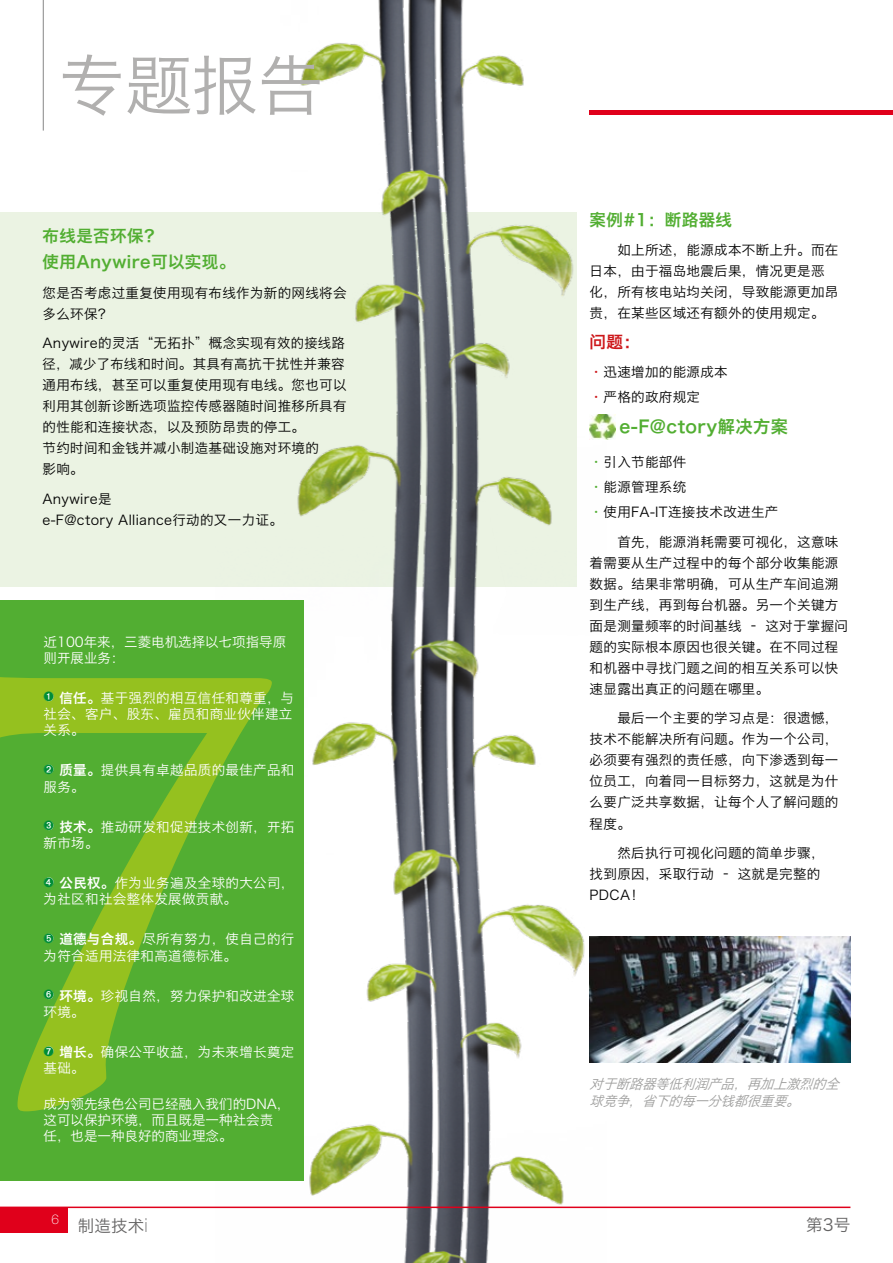
<style>
.page{position:relative;width:893px;height:1263px;background:#fff}
.page>*{position:absolute;margin:0;border:0;box-sizing:border-box;transform-origin:0 0}
.t1{font:66px "Hiragino Sans GB W3";color:#b1b0af}
.t2{font:17.25px "Hiragino Sans GB W6";letter-spacing:.025em;color:#52ae32}
.t3{font:16.5px/26.5px "Hiragino Sans GB W6";letter-spacing:.025em;color:#52ae32}
.t4{font:16.5px "Hiragino Sans GB W3";letter-spacing:.01em;color:#646363}
.t5{font:16.5px "Hiragino Sans GB W6";color:#cd171a}
.t6{font:13.5px/21px "Hiragino Sans GB W3";letter-spacing:.025em;color:#000}
.t7{font:13.5px/16.2px "Hiragino Sans GB W3";letter-spacing:.025em;color:#fff}
.t8{font:13.5px/16.2px "Hiragino Sans GB W3";color:#fff}
.t9{font:italic 13.5px/16.2px "Hiragino Sans GB W3";color:#9d9d9c}
.t10{font:100 13.5px "Helvetica Neue LTW1 G";color:#fff}
.s1{color:#008d36}
.s2{font-family:"Hiragino Sans GB W6"}
.s3{color:#cd171a}
.s4{color:#52ae32}
.s5{font-family:"Helvetica Neue LTW1 G";font-weight:100;font-size:19.35px}
</style>
<div class="page">
<div style="left:0;top:213px;width:577px;height:374px;background:#ebf3e3"></div>
<img style="left:216px;top:0;width:390px;height:1263px">
<img style="left:590px;top:936px;width:260px;height:126px">
<img style="left:590px;top:415px;width:25px;height:25px">
<div style="left:0;top:600px;width:303px;height:581px;background:#52ae32"></div>
<svg style="left:0;top:677px;width:272px;height:434px"></svg>
<div style="left:44px;top:692px;width:10px;height:9px;background:#fff;border-radius:50%"></div>
<div style="left:44px;top:765px;width:10px;height:9px;background:#fff;border-radius:50%"></div>
<div style="left:44px;top:821px;width:10px;height:9px;background:#fff;border-radius:50%"></div>
<div style="left:44px;top:877px;width:10px;height:9px;background:#fff;border-radius:50%"></div>
<div style="left:44px;top:934px;width:10px;height:9px;background:#fff;border-radius:50%"></div>
<div style="left:44px;top:990px;width:10px;height:9px;background:#fff;border-radius:50%"></div>
<div style="left:44px;top:1046px;width:10px;height:9px;background:#fff;border-radius:50%"></div>
<div style="left:0;top:1207px;width:68px;height:25px;background:#e0001b"></div>
<hr style="left:43px;top:0;width:1px;height:131px;background:#878787">
<hr style="left:0;top:1206px;width:850px;height:2px;background:#e0001b">
<hr style="left:590px;top:110px;width:303px;height:4px;background:#e0001b">
<h1 class="t1" style="left:60px;top:44px;width:265px">专题报告</h1>
<p class="t3" style="left:43px;top:221px;width:194px">布线是否环保？<br>使用Anywire可以实现。</p>
<p class="t6" style="left:43px;top:282px;width:306px">您是否考虑过重复使用现有布线作为新的网线将会多么环保？</p>
<p class="t6" style="left:43px;top:332px;width:306px">Anywire的灵活“无拓扑”概念实现有效的接线路径，减少了布线和时间。其具有高抗干扰性并兼容通用布线，甚至可以重复使用现有电线。您也可以利用其创新诊断选项监控传感器随时间推移所具有的性能和连接状态，以及预防昂贵的停工。<br>节约时间和金钱并减小制造基础设施对环境的<br>影响。</p>
<p class="t6" style="left:43px;top:488px;width:242px">Anywire是<br>e-F@ctory Alliance行动的又一力证。</p>
<p class="t8" style="left:44px;top:633px;width:244px">近100年来，三菱电机选择以七项指导原则开展业务：</p>
<p class="t7" style="left:44px;top:689px;width:252px"><span class="s1">➊</span> <span class="s2">信任。</span>基于强烈的相互信任和尊重，与社会、客户、股东、雇员和商业伙伴建立关系。</p>
<p class="t7" style="left:44px;top:762px;width:252px"><span class="s1">➋</span> <span class="s2">质量。</span>提供具有卓越品质的最佳产品和服务。</p>
<p class="t7" style="left:44px;top:818px;width:252px"><span class="s1">➌</span> <span class="s2">技术。</span>推动研发和促进技术创新，开拓新市场。</p>
<p class="t7" style="left:44px;top:875px;width:252px"><span class="s1">➍</span> <span class="s2">公民权。</span>作为业务遍及全球的大公司，为社区和社会整体发展做贡献。</p>
<p class="t7" style="left:44px;top:931px;width:252px"><span class="s1">➎</span> <span class="s2">道德与合规。</span>尽所有努力，使自己的行为符合适用法律和高道德标准。</p>
<p class="t7" style="left:44px;top:987px;width:252px"><span class="s1">➏</span> <span class="s2">环境。</span>珍视自然，努力保护和改进全球环境。</p>
<p class="t7" style="left:44px;top:1044px;width:252px"><span class="s1">➐</span> <span class="s2">增长。</span>确保公平收益，为未来增长奠定基础。</p>
<p class="t8" style="left:44px;top:1095px;width:248px">成为领先绿色公司已经融入我们的DNA，这可以保护环境，而且既是一种社会责<br>任，也是一种良好的商业理念。</p>
<p class="t3" style="left:590px;top:205px;width:144px">案例#1：断路器线</p>
<p class="t6" style="left:590px;top:239px;width:250px">　　如上所述，能源成本不断上升。而在日本，由于福岛地震后果，情况更是恶化，所有核电站均关闭，导致能源更加昂贵，在某些区域还有额外的使用规定。</p>
<p class="t5" style="left:590px;top:331px;width:52px">问题：</p>
<p class="t6" style="left:590px;top:361px;width:140px"><span class="s3">•</span>迅速增加的能源成本</p>
<p class="t6" style="left:590px;top:386px;width:112px"><span class="s3">•</span>严格的政府规定</p>
<p class="t2" style="left:619px;top:415px;width:170px">e-F@ctory解决方案</p>
<p class="t6" style="left:590px;top:451px;width:98px"><span class="s4">•</span>引入节能部件</p>
<p class="t6" style="left:590px;top:476px;width:98px"><span class="s4">•</span>能源管理系统</p>
<p class="t6" style="left:590px;top:497px;width:250px;line-height:29.5px"><span class="s4">•</span>使用FA-IT连接技术改进生产<br>　　首先，能源消耗需要可视化，这意味</p>
<p class="t6" style="left:590px;top:552px;width:260px">着需要从生产过程中的每个部分收集能源数据。结果非常明确，可从生产车间追溯到生产线，再到每台机器。另一个关键方面是测量频率的时间基线 – 这对于掌握问题的实际根本原因也很关键。在不同过程和机器中寻找门题之间的相互关系可以快速显露出真正的问题在哪里。</p>
<p class="t6" style="left:590px;top:708px;width:250px;text-align:justify">　　最后一个主要的学习点是：很遗憾，技术不能解决所有问题。作为一个公司，必须要有强烈的责任感，向下渗透到每一位员工，向着同一目标努力，这就是为什么要广泛共享数据，让每个人了解问题的程度。</p>
<p class="t6" style="left:590px;top:842px;width:236px">　　然后执行可视化问题的简单步骤，找到原因，采取行动 – 这就是完整的<br>PDCA！</p>
<p class="t9" style="left:590px;top:1076px;width:256px">对于断路器等低利润产品，再加上激烈的全球竞争，省下的每一分钱都很重要。</p>
<p class="t10" style="left:52px;top:1211px;width:9px">6</p>
<p class="t4" style="left:78px;top:1215px;width:71px">制造技术<span class="s5">i</span></p>
<p class="t4" style="left:806px;top:1214px;width:46px">第3号</p>
</div>
